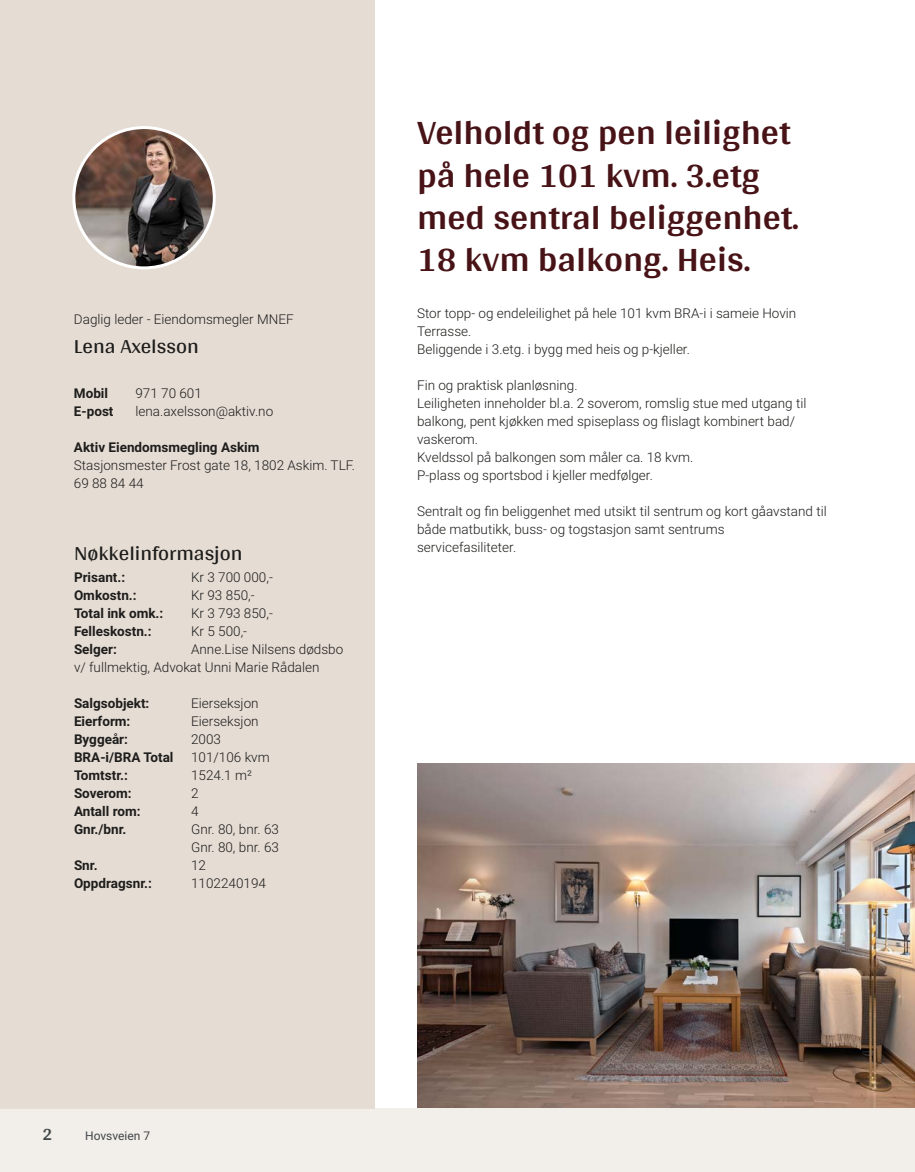
<style>
.page{position:relative;width:915px;height:1172px;background:#fff}
.page>*{position:absolute;margin:0;border:0;box-sizing:border-box;transform-origin:0 0}
.t1{font:700 36px/42px "Arya";color:#481317}
.t2{font:21px "Arya";color:#1d1d1b}
.t3{font:700 18px "Arya";color:#414749}
.t4{font:300 13.5px/18px "Roboto Vitec";color:#1d1d1b}
.t5{font:700 13.5px "Roboto Vitec";color:#1d1d1b}
.t6{font:12px "Roboto Vitec";color:#414749}
</style>
<div class="page">
<div style="left:0;top:1108px;width:914px;height:64px;background:#f2eeea"></div>
<div style="left:0;top:0;width:374px;height:1108px;background:#e5dcd4"></div>
<img style="left:74px;top:128px;width:140px;height:140px;border-radius:70px">
<div style="left:72px;top:126px;width:144px;height:143px;border:3px solid #fff;border-radius:50%"></div>
<img style="left:417px;top:764px;width:497px;height:344px">
<p class="t4" style="left:74px;top:309px;width:221px">Daglig leder ‑ Eiendomsmegler MNEF</p>
<h2 class="t2" style="left:74px;top:333px;width:126px">Lena Axelsson</h2>
<p class="t5" style="left:74px;top:384px;width:36px">Mobil</p>
<p class="t4" style="left:135px;top:384px;width:68px">971 70 601</p>
<p class="t5" style="left:74px;top:402px;width:41px">E‑post</p>
<p class="t4" style="left:135px;top:402px;width:139px">lena.axelsson@aktiv.no</p>
<p class="t5" style="left:74px;top:438px;width:187px">Aktiv Eiendomsmegling Askim</p>
<p class="t4" style="left:74px;top:456px;width:282px">Stasjonsmester Frost gate 18, 1802 Askim. TLF.<br>69 88 84 44</p>
<h2 class="t2" style="left:74px;top:541px;width:170px">Nøkkelinformasjon</h2>
<p class="t5" style="left:74px;top:568px;width:53px">Prisant.:</p>
<p class="t4" style="left:191px;top:568px;width:83px">Kr 3 700 000,‑</p>
<p class="t5" style="left:74px;top:586px;width:64px">Omkostn.:</p>
<p class="t4" style="left:191px;top:586px;width:65px">Kr 93 850,‑</p>
<p class="t5" style="left:74px;top:604px;width:91px">Total ink omk.:</p>
<p class="t4" style="left:191px;top:604px;width:83px">Kr 3 793 850,‑</p>
<p class="t5" style="left:74px;top:622px;width:79px">Felleskostn.:</p>
<p class="t4" style="left:191px;top:622px;width:57px">Kr 5 500,‑</p>
<p class="t5" style="left:74px;top:640px;width:44px">Selger:</p>
<p class="t4" style="left:74px;top:640px;width:271px;text-indent:117px">Anne.Lise Nilsens dødsbo v/ fullmektig, Advokat Unni Marie Rådalen</p>
<p class="t5" style="left:74px;top:694px;width:77px">Salgsobjekt:</p>
<p class="t4" style="left:191px;top:694px;width:69px">Eierseksjon</p>
<p class="t5" style="left:74px;top:712px;width:58px">Eierform:</p>
<p class="t4" style="left:191px;top:712px;width:69px">Eierseksjon</p>
<p class="t5" style="left:74px;top:730px;width:55px">Byggeår:</p>
<p class="t4" style="left:191px;top:730px;width:31px">2003</p>
<p class="t5" style="left:74px;top:748px;width:101px">BRA‑i/BRA Total</p>
<p class="t4" style="left:191px;top:748px;width:80px">101/106 kvm</p>
<p class="t5" style="left:74px;top:766px;width:55px">Tomtstr.:</p>
<p class="t4" style="left:191px;top:766px;width:62px">1524.1 m²</p>
<p class="t5" style="left:74px;top:784px;width:59px">Soverom:</p>
<p class="t4" style="left:191px;top:784px;width:9px">2</p>
<p class="t5" style="left:74px;top:802px;width:68px">Antall rom:</p>
<p class="t4" style="left:191px;top:802px;width:9px">4</p>
<p class="t5" style="left:74px;top:820px;width:54px">Gnr./bnr.</p>
<p class="t4" style="left:191px;top:820px;width:89px">Gnr. 80, bnr. 63<br>Gnr. 80, bnr. 63</p>
<p class="t5" style="left:74px;top:856px;width:25px">Snr.</p>
<p class="t4" style="left:191px;top:856px;width:16px">12</p>
<p class="t5" style="left:74px;top:874px;width:79px">Oppdragsnr.:</p>
<p class="t4" style="left:191px;top:874px;width:76px">1102240194</p>
<h1 class="t1" style="left:417px;top:111px;width:383px">Velholdt og pen leilighet på hele 101 kvm. 3.etg med sentral beliggenhet.<br>18 kvm balkong. Heis.</h1>
<p class="t4" style="left:417px;top:304px;width:380px">Stor topp‑ og endeleilighet på hele 101 kvm BRA‑i i sameie Hovin<br>Terrasse.<br>Beliggende i 3.etg. i bygg med heis og p‑kjeller.</p>
<p class="t4" style="left:417px;top:376px;width:391px">Fin og praktisk planløsning.<br>Leiligheten inneholder bl.a. 2 soverom, romslig stue med utgang til balkong, pent kjøkken med spiseplass og flislagt kombinert bad/ vaskerom.<br>Kveldssol på balkongen som måler ca. 18 kvm.<br>P‑plass og sportsbod i kjeller medfølger.</p>
<p class="t4" style="left:417px;top:502px;width:411px">Sentralt og fin beliggenhet med utsikt til sentrum og kort gåavstand til både matbutikk, buss‑ og togstasjon samt sentrums servicefasiliteter.</p>
<h3 class="t3" style="left:43px;top:1123px;width:11px">2</h3>
<p class="t6" style="left:85px;top:1127px;width:67px">Hovsveien 7</p>
</div>
